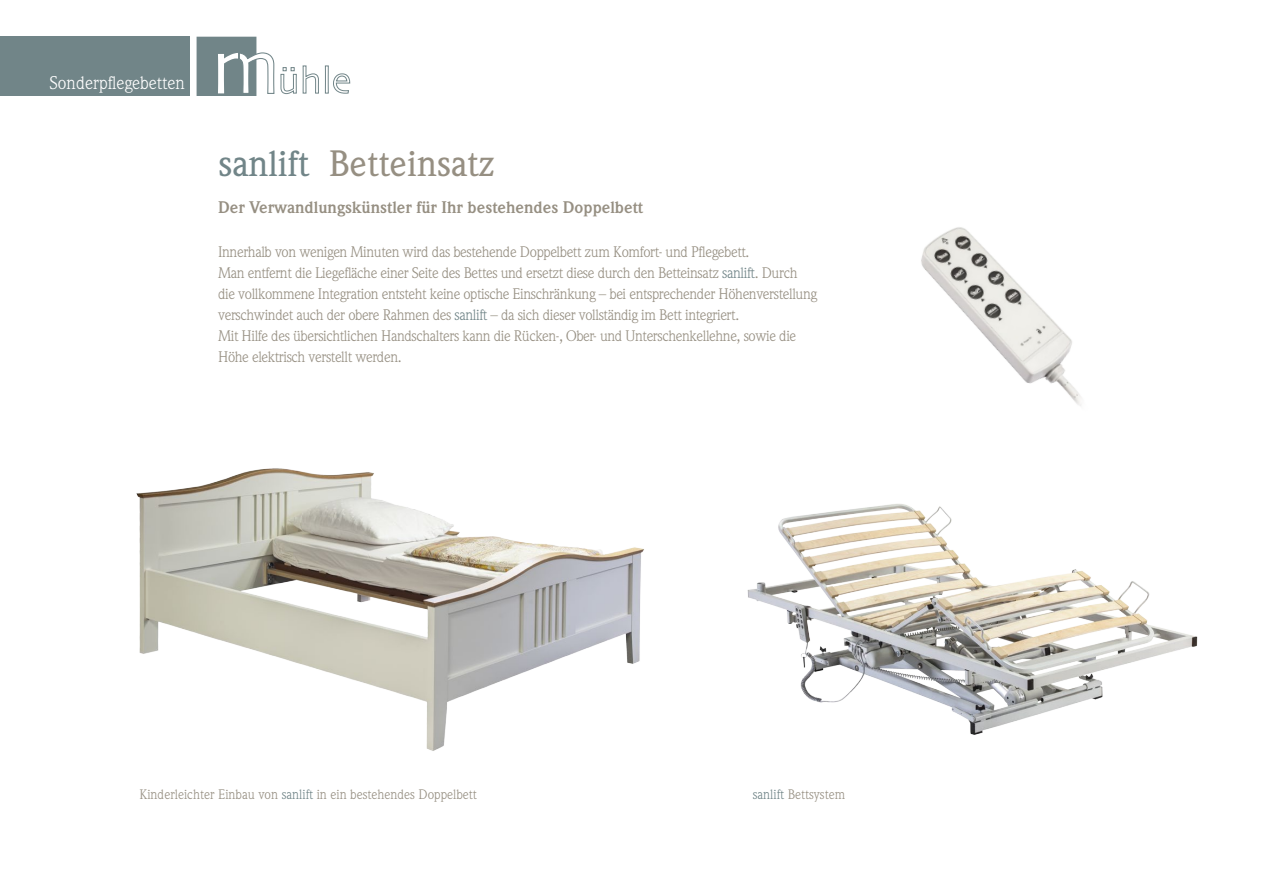
<style>
.page{position:relative;width:1263px;height:893px;background:#fff}
.page>*{position:absolute;margin:0;border:0;box-sizing:border-box;transform-origin:0 0}
.t1{font:500 36px "Weidemann";color:#968f82}
.t2{font:18px "Weidemann";color:#fff}
.t3{font:700 16.5px "Weidemann";color:#968f82}
.t4{font:15px/21px "Weidemann";letter-spacing:-.025em;color:#968f82}
.t5{font:13.5px "Weidemann";color:#968f82}
.s1{color:#718588}
</style>
<div class="page">
<div style="left:0;top:36px;width:189px;height:60px;background:#718588"></div>
<div style="left:197px;top:37px;width:59px;height:59px;background:#718588"></div>
<svg style="left:218px;top:52px;width:101px;height:44px"></svg>
<svg style="left:325px;top:65px;width:25px;height:29px"></svg>
<img style="left:136px;top:468px;width:508px;height:283px">
<img style="left:747px;top:504px;width:451px;height:231px">
<img style="left:921px;top:227px;width:160px;height:179px">
<p class="t2" style="left:50px;top:73px;width:137px">Sonderpflegebetten</p>
<h1 class="t1" style="left:218px;top:142px;width:278px"><span class="s1">sanlift</span> Betteinsatz</h1>
<p class="t3" style="left:218px;top:198px;width:426px">Der Verwandlungskünstler für Ihr bestehendes Doppelbett</p>
<p class="t4" style="left:218px;top:241px;width:600px">Innerhalb von wenigen Minuten wird das bestehende Doppelbett zum Komfort- und Pflegebett.<br>Man entfernt die Liegefläche einer Seite des Bettes und ersetzt diese durch den Betteinsatz <span class="s1">sanlift</span>. Durch die vollkommene Integration entsteht keine optische Einschränkung – bei entsprechender Höhenverstellung verschwindet auch der obere Rahmen des <span class="s1">sanlift</span> – da sich dieser vollständig im Bett integriert.<br>Mit Hilfe des übersichtlichen Handschalters kann die Rücken-, Ober- und Unterschenkellehne, sowie die Höhe elektrisch verstellt werden.</p>
<p class="t5" style="left:139px;top:787px;width:339px">Kinderleichter Einbau von <span class="s1">sanlift</span> in ein bestehendes Doppelbett</p>
<p class="t5" style="left:753px;top:787px;width:94px"><span class="s1">sanlift</span> Bettsystem</p>
</div>
